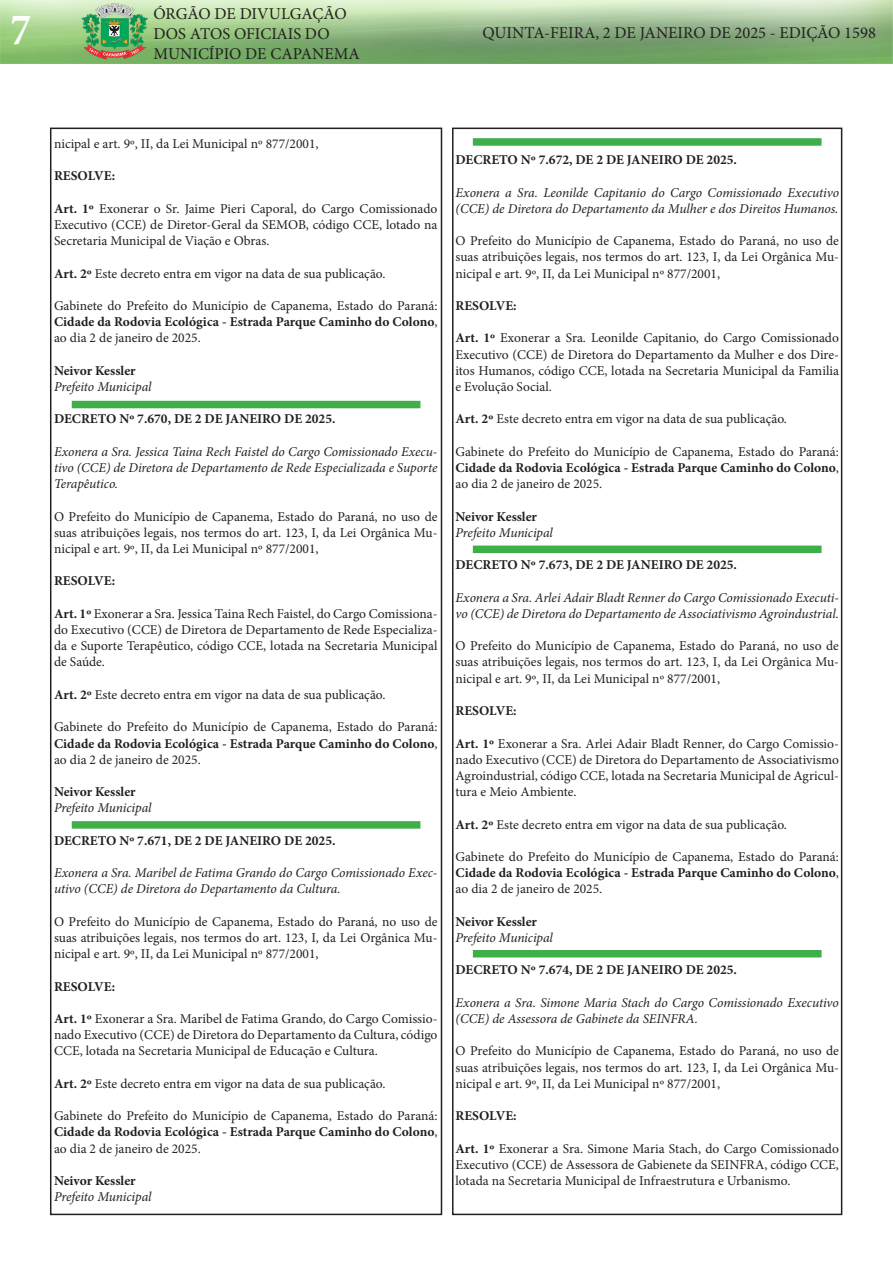
<style>
.page{position:relative;width:893px;height:1263px;background:#fff}
.page>*{position:absolute;margin:0;border:0;box-sizing:border-box;transform-origin:0 0}
.t1{font:700 condensed 45px "Minion Pro";color:#fff}
.t2{font:16.5px/19.8px "Minion Pro";color:#231f20}
.t3{font:13.5px/16.2px "Minion Pro";color:#231f20;text-align:justify}
.t4{font:italic 13.5px/16.2px "Minion Pro";letter-spacing:-.005em;color:#231f20}
.t5{font:700 13.5px "Minion Pro";color:#231f20}
.s1{font-weight:700}
</style>
<div class="page">
<div style="left:50px;top:128px;width:392px;height:1087px;border:2px solid #231f20"></div>
<img style="left:0;top:0;width:893px;height:64px">
<div style="left:452px;top:128px;width:390px;height:1087px;border:2px solid #231f20"></div>
<div style="left:72px;top:401px;width:348px;height:7px;background:#40ae49"></div>
<div style="left:72px;top:821px;width:348px;height:8px;background:#40ae49"></div>
<div style="left:473px;top:138px;width:348px;height:8px;background:#40ae49"></div>
<div style="left:473px;top:546px;width:348px;height:7px;background:#40ae49"></div>
<div style="left:473px;top:950px;width:348px;height:7px;background:#40ae49"></div>
<h1 class="t1" style="left:11px;top:-1px;width:22px">7</h1>
<p class="t2" style="left:153px;top:4px;width:208px">ÓRGÃO DE DIVULGAÇÃO<br>DOS ATOS OFICIAIS DO<br>MUNICÍPIO DE CAPANEMA</p>
<p class="t2" style="left:482px;top:23px;width:395px">QUINTA-FEIRA, 2 DE JANEIRO DE 2025 - EDIÇÃO 1598</p>
<p class="t3" style="left:54px;top:136px;width:266px">nicipal e art. 9º, II, da Lei Municipal nº 877/2001,</p>
<p class="t5" style="left:54px;top:167px;width:63px">RESOLVE:</p>
<p class="t3" style="left:54px;top:200px;width:385px"><span class="s1">Art. 1º</span> Exonerar o Sr. Jaime Pieri Caporal, do Cargo Comissionado Executivo (CCE) de Diretor-Geral da SEMOB, código CCE, lotado na Secretaria Municipal de Viação e Obras.</p>
<p class="t3" style="left:54px;top:265px;width:333px"><span class="s1">Art. 2º</span> Este decreto entra em vigor na data de sua publicação.</p>
<p class="t3" style="left:54px;top:298px;width:385px">Gabinete do Prefeito do Município de Capanema, Estado do Paraná:<br><span class="s1">Cidade da Rodovia Ecológica - Estrada Parque Caminho do Colono</span>, ao dia 2 de janeiro de 2025.</p>
<p class="t5" style="left:54px;top:361px;width:83px">Neivor Kessler</p>
<p class="t4" style="left:54px;top:379px;width:99px">Prefeito Municipal</p>
<p class="t5" style="left:54px;top:410px;width:283px">DECRETO Nº 7.670, DE 2 DE JANEIRO DE 2025.</p>
<p class="t4" style="left:54px;top:443px;width:385px;text-align:justify">Exonera a Sra. Jessica Taina Rech Faistel do Cargo Comissionado Execu&shy;tivo (CCE) de Diretora de Departamento de Rede Especializada e Suporte Terapêutico.</p>
<p class="t3" style="left:54px;top:508px;width:385px">O Prefeito do Município de Capanema, Estado do Paraná, no uso de suas atribuições legais, nos termos do art. 123, I, da Lei Orgânica Mu&shy;nicipal e art. 9º, II, da Lei Municipal nº 877/2001,</p>
<p class="t5" style="left:54px;top:572px;width:63px">RESOLVE:</p>
<p class="t3" style="left:54px;top:605px;width:385px"><span class="s1">Art. 1º</span> Exonerar a Sra. Jessica Taina Rech Faistel, do Cargo Comissiona&shy;do Executivo (CCE) de Diretora de Departamento de Rede Especializa&shy;da e Suporte Terapêutico, código CCE, lotada na Secretaria Municipal de Saúde.</p>
<p class="t3" style="left:54px;top:686px;width:333px"><span class="s1">Art. 2º</span> Este decreto entra em vigor na data de sua publicação.</p>
<p class="t3" style="left:54px;top:719px;width:385px">Gabinete do Prefeito do Município de Capanema, Estado do Paraná:<br><span class="s1">Cidade da Rodovia Ecológica - Estrada Parque Caminho do Colono</span>, ao dia 2 de janeiro de 2025.</p>
<p class="t5" style="left:54px;top:782px;width:83px">Neivor Kessler</p>
<p class="t4" style="left:54px;top:800px;width:99px">Prefeito Municipal</p>
<p class="t5" style="left:54px;top:831px;width:283px">DECRETO Nº 7.671, DE 2 DE JANEIRO DE 2025.</p>
<p class="t4" style="left:54px;top:865px;width:385px">Exonera a Sra. Maribel de Fatima Grando do Cargo Comissionado Exec&shy;utivo (CCE) de Diretora do Departamento da Cultura.</p>
<p class="t3" style="left:54px;top:913px;width:385px">O Prefeito do Município de Capanema, Estado do Paraná, no uso de suas atribuições legais, nos termos do art. 123, I, da Lei Orgânica Mu&shy;nicipal e art. 9º, II, da Lei Municipal nº 877/2001,</p>
<p class="t5" style="left:54px;top:977px;width:63px">RESOLVE:</p>
<p class="t3" style="left:54px;top:1010px;width:385px"><span class="s1">Art. 1º</span> Exonerar a Sra. Maribel de Fatima Grando, do Cargo Comissio&shy;nado Executivo (CCE) de Diretora do Departamento da Cultura, código CCE, lotada na Secretaria Municipal de Educação e Cultura.</p>
<p class="t3" style="left:54px;top:1075px;width:333px"><span class="s1">Art. 2º</span> Este decreto entra em vigor na data de sua publicação.</p>
<p class="t3" style="left:54px;top:1108px;width:385px">Gabinete do Prefeito do Município de Capanema, Estado do Paraná:<br><span class="s1">Cidade da Rodovia Ecológica - Estrada Parque Caminho do Colono</span>, ao dia 2 de janeiro de 2025.</p>
<p class="t5" style="left:54px;top:1171px;width:83px">Neivor Kessler</p>
<p class="t4" style="left:54px;top:1189px;width:99px">Prefeito Municipal</p>
<p class="t5" style="left:455px;top:150px;width:283px">DECRETO Nº 7.672, DE 2 DE JANEIRO DE 2025.</p>
<p class="t4" style="left:455px;top:184px;width:385px">Exonera a Sra. Leonilde Capitanio do Cargo Comissionado Executivo (CCE) de Diretora do Departamento da Mulher e dos Direitos Humanos.</p>
<p class="t3" style="left:455px;top:233px;width:385px">O Prefeito do Município de Capanema, Estado do Paraná, no uso de suas atribuições legais, nos termos do art. 123, I, da Lei Orgânica Mu&shy;nicipal e art. 9º, II, da Lei Municipal nº 877/2001,</p>
<p class="t5" style="left:455px;top:296px;width:63px">RESOLVE:</p>
<p class="t3" style="left:455px;top:330px;width:385px"><span class="s1">Art. 1º</span> Exonerar a Sra. Leonilde Capitanio, do Cargo Comissionado Executivo (CCE) de Diretora do Departamento da Mulher e dos Dire&shy;itos Humanos, código CCE, lotada na Secretaria Municipal da Familia e Evolução Social.</p>
<p class="t3" style="left:455px;top:411px;width:333px"><span class="s1">Art. 2º</span> Este decreto entra em vigor na data de sua publicação.</p>
<p class="t3" style="left:455px;top:443px;width:385px">Gabinete do Prefeito do Município de Capanema, Estado do Paraná:<br><span class="s1">Cidade da Rodovia Ecológica - Estrada Parque Caminho do Colono</span>, ao dia 2 de janeiro de 2025.</p>
<p class="t5" style="left:455px;top:507px;width:83px">Neivor Kessler</p>
<p class="t4" style="left:455px;top:524px;width:99px">Prefeito Municipal</p>
<p class="t5" style="left:455px;top:555px;width:283px">DECRETO Nº 7.673, DE 2 DE JANEIRO DE 2025.</p>
<p class="t4" style="left:455px;top:589px;width:385px">Exonera a Sra. Arlei Adair Bladt Renner do Cargo Comissionado Executi&shy;vo (CCE) de Diretora do Departamento de Associativismo Agroindustrial.</p>
<p class="t3" style="left:455px;top:638px;width:385px">O Prefeito do Município de Capanema, Estado do Paraná, no uso de suas atribuições legais, nos termos do art. 123, I, da Lei Orgânica Mu&shy;nicipal e art. 9º, II, da Lei Municipal nº 877/2001,</p>
<p class="t5" style="left:455px;top:701px;width:63px">RESOLVE:</p>
<p class="t3" style="left:455px;top:735px;width:385px"><span class="s1">Art. 1º</span> Exonerar a Sra. Arlei Adair Bladt Renner, do Cargo Comissio&shy;nado Executivo (CCE) de Diretora do Departamento de Associativismo Agroindustrial, código CCE, lotada na Secretaria Municipal de Agricul&shy;tura e Meio Ambiente.</p>
<p class="t3" style="left:455px;top:816px;width:333px"><span class="s1">Art. 2º</span> Este decreto entra em vigor na data de sua publicação.</p>
<p class="t3" style="left:455px;top:848px;width:385px">Gabinete do Prefeito do Município de Capanema, Estado do Paraná:<br><span class="s1">Cidade da Rodovia Ecológica - Estrada Parque Caminho do Colono</span>, ao dia 2 de janeiro de 2025.</p>
<p class="t5" style="left:455px;top:912px;width:83px">Neivor Kessler</p>
<p class="t4" style="left:455px;top:929px;width:99px">Prefeito Municipal</p>
<p class="t5" style="left:455px;top:960px;width:283px">DECRETO Nº 7.674, DE 2 DE JANEIRO DE 2025.</p>
<p class="t4" style="left:455px;top:994px;width:385px">Exonera a Sra. Simone Maria Stach do Cargo Comissionado Executivo (CCE) de Assessora de Gabinete da SEINFRA.</p>
<p class="t3" style="left:455px;top:1043px;width:385px">O Prefeito do Município de Capanema, Estado do Paraná, no uso de suas atribuições legais, nos termos do art. 123, I, da Lei Orgânica Mu&shy;nicipal e art. 9º, II, da Lei Municipal nº 877/2001,</p>
<p class="t5" style="left:455px;top:1106px;width:63px">RESOLVE:</p>
<p class="t3" style="left:455px;top:1140px;width:385px"><span class="s1">Art. 1º</span> Exonerar a Sra. Simone Maria Stach, do Cargo Comissionado Executivo (CCE) de Assessora de Gabienete da SEINFRA, código CCE, lotada na Secretaria Municipal de Infraestrutura e Urbanismo.</p>
</div>
